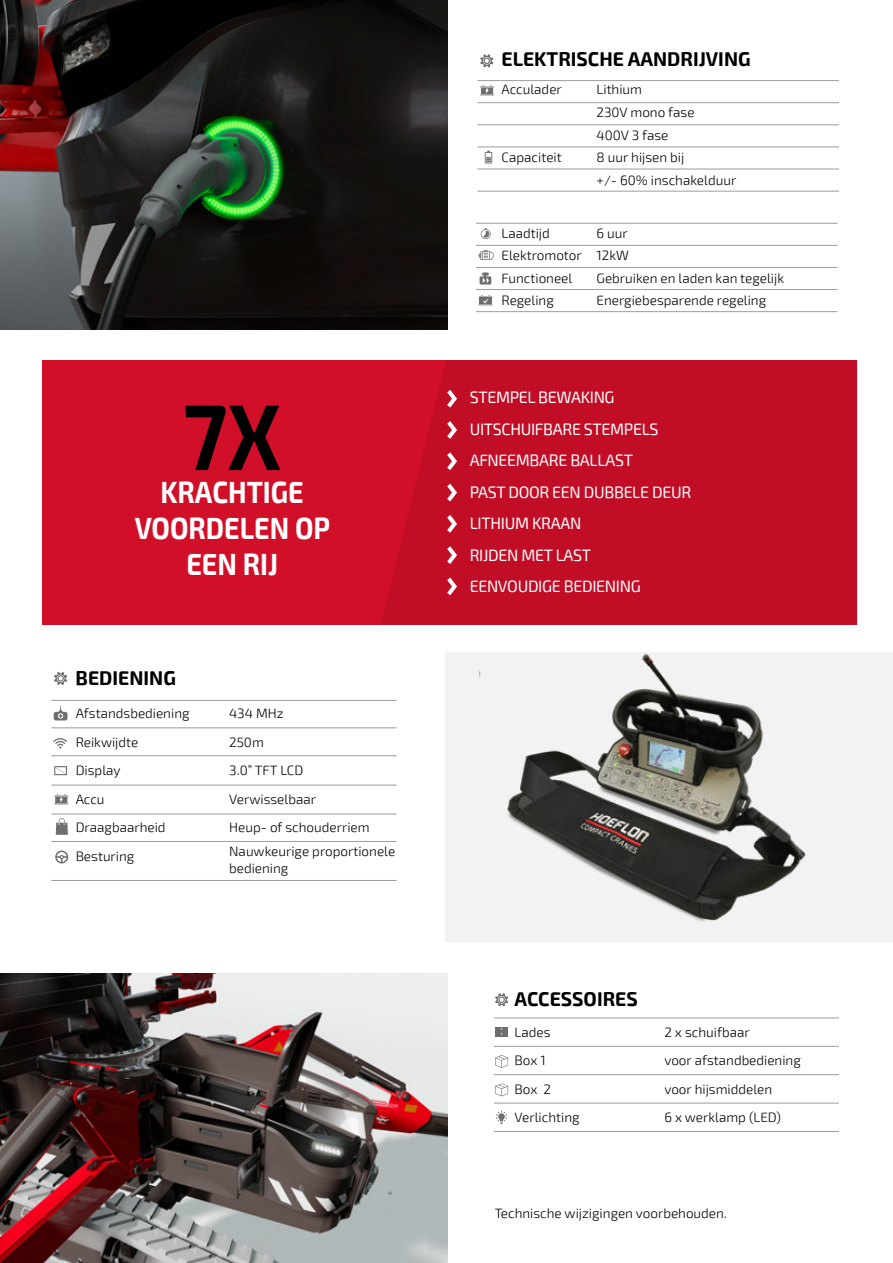
<style>
.page{position:relative;width:893px;height:1263px;background:#fff}
.page>*{position:absolute;margin:0;border:0;box-sizing:border-box;transform-origin:0 0}
.t1{font:700 93.3px "Exo 2";color:#000;scale:.9 1}
.t2{font:700 30px/36px "Exo 2";color:#fff;text-align:center;scale:.9 1}
.t3{font:700 19.5px "Exo 2";color:#000}
.t4{font:16.5px/31.5px "Exo 2";letter-spacing:-.02em;color:#fff}
.t5{font:300 13.5px/28.5px "Exo 2";color:#000}
</style>
<div class="page">
<img style="left:1px;top:0;width:446px;height:329px">
<img style="left:1px;top:974px;width:446px;height:289px">
<div style="left:445px;top:652px;width:448px;height:290px;background:#f2f2f2"></div>
<img style="left:479px;top:654px;width:327px;height:268px">
<div style="left:43px;top:360px;width:814px;height:264px;background:#d20f29"></div>
<div style="left:381px;top:360px;width:476px;height:264px;background:#c10d25"></div>
<hr style="left:476px;top:245px;width:361px;height:1px;background:#9c9c9d">
<hr style="left:476px;top:223px;width:361px;height:1px;background:#9c9c9d">
<hr style="left:476px;top:289px;width:361px;height:1px;background:#9c9c9d">
<hr style="left:476px;top:311px;width:361px;height:1px;background:#9c9c9d">
<hr style="left:476px;top:267px;width:361px;height:1px;background:#9c9c9d">
<hr style="left:494px;top:1046px;width:345px;height:1px;background:#9c9c9d">
<hr style="left:494px;top:1018px;width:345px;height:1px;background:#9c9c9d">
<hr style="left:494px;top:1074px;width:345px;height:1px;background:#9c9c9d">
<hr style="left:494px;top:1103px;width:345px;height:1px;background:#9c9c9d">
<hr style="left:494px;top:1131px;width:345px;height:1px;background:#9c9c9d">
<hr style="left:478px;top:102px;width:361px;height:1px;background:#9c9c9d">
<hr style="left:478px;top:80px;width:361px;height:1px;background:#9c9c9d">
<hr style="left:478px;top:125px;width:361px;height:1px;background:#9c9c9d">
<hr style="left:478px;top:147px;width:361px;height:1px;background:#9c9c9d">
<hr style="left:478px;top:169px;width:361px;height:1px;background:#9c9c9d">
<hr style="left:478px;top:191px;width:361px;height:1px;background:#9c9c9d">
<hr style="left:51px;top:727px;width:345px;height:1px;background:#9c9c9d">
<hr style="left:51px;top:700px;width:345px;height:1px;background:#9c9c9d">
<hr style="left:51px;top:755px;width:345px;height:1px;background:#9c9c9d">
<hr style="left:51px;top:785px;width:345px;height:1px;background:#9c9c9d">
<hr style="left:51px;top:814px;width:345px;height:1px;background:#9c9c9d">
<hr style="left:51px;top:841px;width:345px;height:1px;background:#9c9c9d">
<hr style="left:51px;top:880px;width:345px;height:1px;background:#9c9c9d">
<svg style="left:447px;top:390px;width:10px;height:18px"></svg>
<svg style="left:447px;top:421px;width:10px;height:18px"></svg>
<svg style="left:447px;top:452px;width:10px;height:18px"></svg>
<svg style="left:447px;top:484px;width:10px;height:17px"></svg>
<svg style="left:447px;top:515px;width:10px;height:18px"></svg>
<svg style="left:447px;top:546px;width:10px;height:18px"></svg>
<svg style="left:447px;top:577px;width:10px;height:18px"></svg>
<svg style="left:480px;top:85px;width:14px;height:10px"></svg>
<svg style="left:485px;top:151px;width:7px;height:12px"></svg>
<svg style="left:481px;top:228px;width:10px;height:11px"></svg>
<svg style="left:478px;top:250px;width:16px;height:10px"></svg>
<div style="left:480px;top:276px;width:11px;height:9px;background:#6e6e6e"></div>
<svg style="left:482px;top:272px;width:7px;height:11px"></svg>
<svg style="left:479px;top:295px;width:14px;height:10px"></svg>
<svg style="left:54px;top:706px;width:14px;height:14px"></svg>
<svg style="left:53px;top:738px;width:14px;height:10px"></svg>
<svg style="left:54px;top:766px;width:13px;height:9px"></svg>
<svg style="left:54px;top:794px;width:14px;height:10px"></svg>
<svg style="left:56px;top:818px;width:12px;height:17px"></svg>
<svg style="left:55px;top:850px;width:13px;height:13px"></svg>
<hr style="left:495px;top:1027px;width:13px;height:4px;background:#6e6e6e">
<hr style="left:495px;top:1032px;width:13px;height:4px;background:#6e6e6e">
<svg style="left:496px;top:1111px;width:11px;height:13px"></svg>
<svg style="left:495px;top:1055px;width:13px;height:13px"></svg>
<svg style="left:495px;top:1083px;width:13px;height:13px"></svg>
<svg style="left:495px;top:993px;width:13px;height:13px"></svg>
<svg style="left:54px;top:672px;width:13px;height:13px"></svg>
<svg style="left:480px;top:54px;width:13px;height:13px"></svg>
<h1 class="t1" style="left:183px;top:396px;width:110px">7X</h1>
<h2 class="t2" style="left:135px;top:475px;width:219px">KRACHTIGE<br>VOORDELEN OP<br>EEN RIJ</h2>
<h3 class="t3" style="left:76px;top:670px;width:102px">BEDIENING</h3>
<p class="t5" style="left:76px;top:700px;width:115px">Afstandsbediening<br>Reikwijdte<br>Display<br>Accu<br>Draagbaarheid<br>Besturing</p>
<p class="t5" style="left:229px;top:699px;width:142px">434 MHz<br>250m<br>3.0” TFT LCD<br>Verwisselbaar<br>Heup- of schouderriem</p>
<p class="t5" style="left:229px;top:844px;width:168px;line-height:16.5px">Nauwkeurige proportionele bediening</p>
<h3 class="t3" style="left:501px;top:51px;width:251px">ELEKTRISCHE AANDRIJVING</h3>
<p class="t5" style="left:501px;top:76px;width:62px">Acculader</p>
<p class="t5" style="left:501px;top:144px;width:62px">Capaciteit</p>
<p class="t5" style="left:597px;top:79px;width:141px;line-height:22.5px">Lithium<br>230V mono fase<br>400V 3 fase<br>8 uur hijsen bij<br>+/- 60% inschakelduur</p>
<p class="t5" style="left:501px;top:222px;width:82px;line-height:22.5px">Laadtijd<br>Elektromotor<br>Functioneel<br>Regeling</p>
<p class="t5" style="left:597px;top:222px;width:189px;line-height:22.5px">6 uur<br>12kW<br>Gebruiken en laden kan tegelijk<br>Energiebesparende regeling</p>
<p class="t4" style="left:470px;top:382px;width:223px">STEMPEL BEWAKING<br>UITSCHUIFBARE STEMPELS<br>AFNEEMBARE BALLAST<br>PAST DOOR EEN DUBBELE DEUR<br>LITHIUM KRAAN<br>RIJDEN MET LAST<br>EENVOUDIGE BEDIENING</p>
<h3 class="t3" style="left:514px;top:990px;width:125px">ACCESSOIRES</h3>
<p class="t5" style="left:514px;top:1018px;width:67px">Lades<br>Box 1<br>Box 2<br>Verlichting</p>
<p class="t5" style="left:664px;top:1018px;width:138px">2 x schuifbaar<br>voor afstandbediening voor hijsmiddelen<br>6 x werklamp (LED)</p>
<p class="t5" style="left:495px;top:1200px;width:234px">Technische wijzigingen voorbehouden.</p>
</div>
